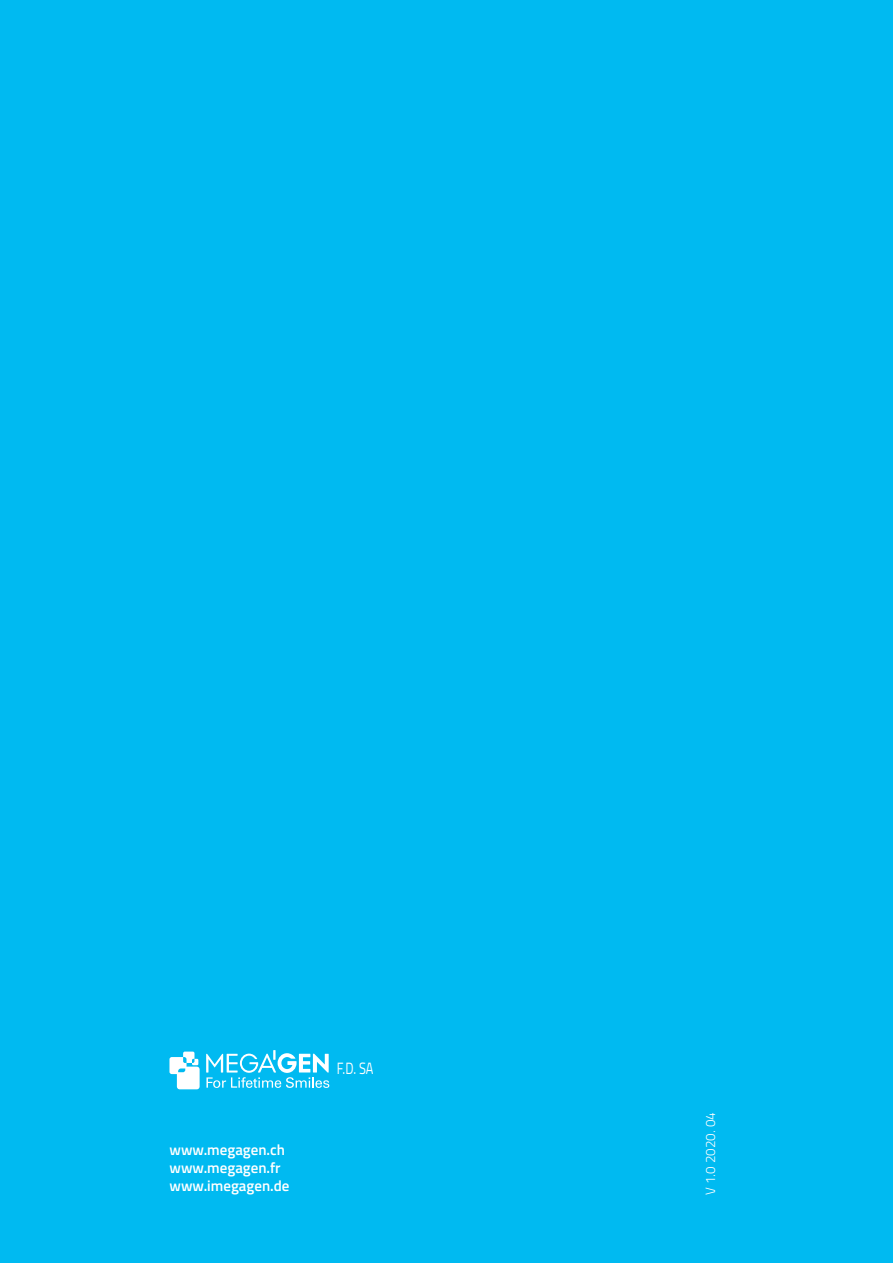
<style>
.page{position:relative;width:893px;height:1263px;background:#00baf1}
.page>*{position:absolute;margin:0;border:0;box-sizing:border-box;transform-origin:0 0}
.t1{font:16.35px "Titillium";color:#fff;scale:.78 1}
.t2{font:600 15px/18px "Titillium Web";color:#fff}
.t3{font:300 13.5px "Titillium Web";color:#fff}
</style>
<div class="page">
<svg style="left:169px;top:1051px;width:31px;height:38px"></svg>
<svg style="left:206px;top:1050px;width:123px;height:38px"></svg>
<p class="t2" style="left:169px;top:1140px;width:122px">www.megagen.ch www.megagen.fr www.imegagen.de</p>
<p class="t1" style="left:337px;top:1056px;width:48px">F.D. SA</p>
<p class="t3" style="left:701px;top:1195px;width:84px;rotate:-90deg">V 1.0 2020. 04</p>
</div>
